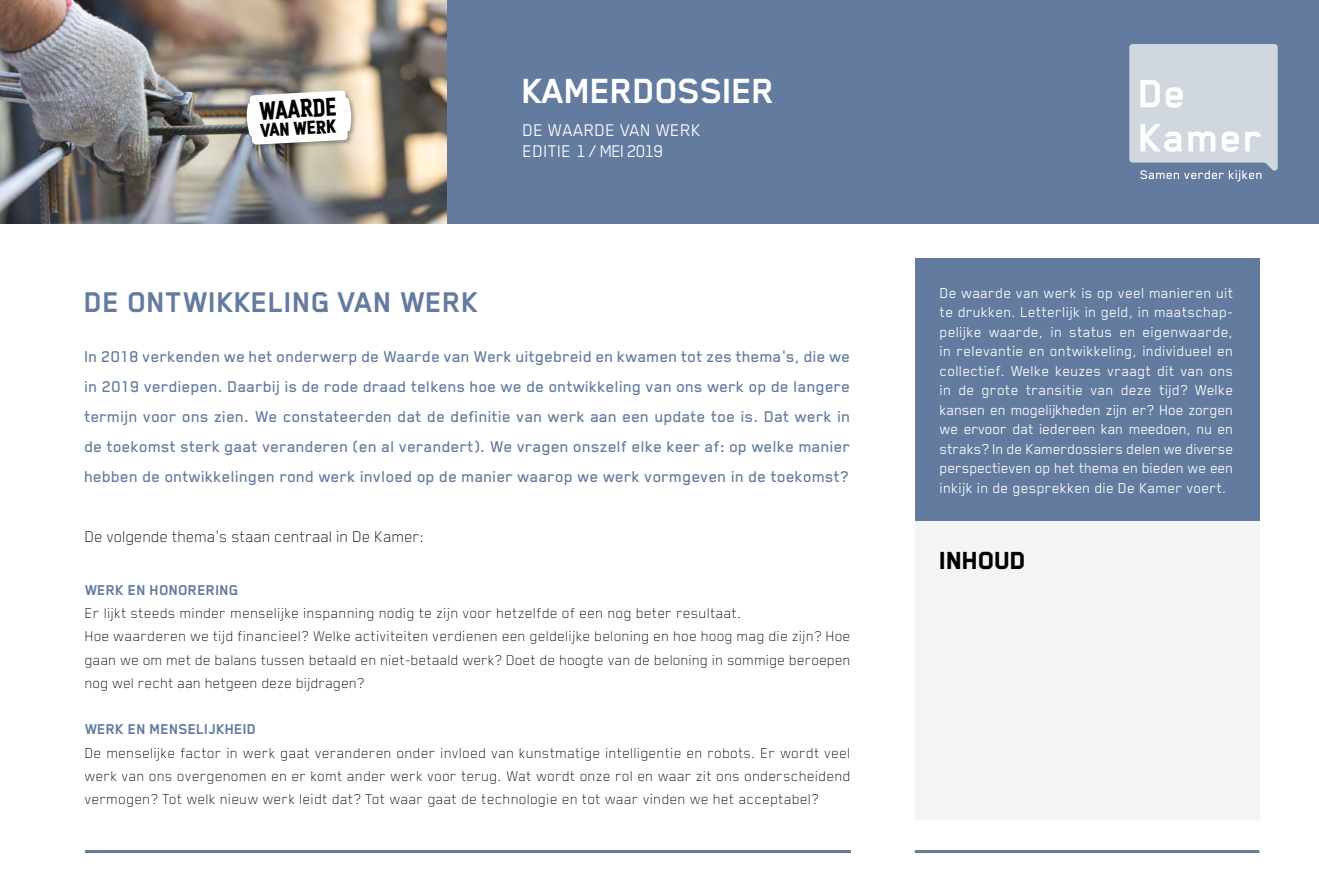
<style>
.page{position:relative;width:1319px;height:893px;background:#fff}
.page>*{position:absolute;margin:0;border:0;box-sizing:border-box;transform-origin:0 0}
.t1{font:700 40.5px "Blender Pro";letter-spacing:-.02em;color:#fff}
.t2{font:700 33px "Blender Pro";color:#627b9e}
.t3{font:29.25px "Blender Display";color:#000}
.t4{font:800 28.5px "Blender Pro";letter-spacing:-.01em;color:#000}
.t5{font:24.9px "Blender Display";color:#000}
.t6{font:19.5px "Blender Pro";letter-spacing:.01em;color:#fff}
.t7{font:19.5px "Blender Pro";letter-spacing:-.02em;color:#fff}
.t8{font:500 18px/30px "Blender Pro";letter-spacing:.01em;color:#627b9e;text-align:justify}
.t9{font:100 18px "Blender Pro";color:#000}
.t10{font:100 16.5px/23.2px "Blender Pro";letter-spacing:.02em;color:#000;text-align:justify}
.t11{font:16.5px/19.5px "Blender Pro";letter-spacing:.01em;color:#fff;text-align:justify}
.t12{font:700 16.5px "Blender Pro";color:#627b9e}
</style>
<div class="page">
<div style="left:914px;top:293px;width:345px;height:526px;background:#f4f4f6"></div>
<div style="left:446px;top:0;width:872px;height:224px;background:#627b9e"></div>
<img style="left:0;top:0;width:446px;height:224px">
<svg style="left:1129px;top:44px;width:148px;height:137px"></svg>
<div style="left:914px;top:259px;width:345px;height:262px;background:#627b9e"></div>
<div style="left:246px;top:90px;width:111px;height:60px;background:#000;opacity:.3"></div>
<svg style="left:245px;top:90px;width:108px;height:55px"></svg>
<hr style="left:85px;top:850px;width:765px;height:3px;background:#627b9e">
<hr style="left:914px;top:850px;width:345px;height:3px;background:#627b9e">
<p class="t3" style="left:258px;top:94px;width:78px;rotate:-3deg">WAARDE</p>
<p class="t5" style="left:260px;top:115px;width:77px;rotate:-3deg">van werk</p>
<p class="t1" style="left:523px;top:69px;width:255px">KAMERDOSSIER</p>
<p class="t6" style="left:523px;top:120px;width:180px">DE WAARDE VAN WERK</p>
<p class="t7" style="left:523px;top:141px;width:142px">EDITIE 1 / MEI 2019</p>
<p class="t2" style="left:85px;top:284px;width:396px">DE ONTWIKKELING VAN WERK</p>
<p class="t8" style="left:85px;top:340px;width:767px">In 2018 verkenden we het onderwerp de Waarde van Werk uitgebreid en kwamen tot zes thema’s, die we in 2019 verdiepen. Daarbij is de rode draad telkens hoe we de ontwikkeling van ons werk op de langere termijn voor ons zien. We constateerden dat de definitie van werk aan een update toe is. Dat werk in de toekomst sterk gaat veranderen (en al verandert). We vragen onszelf elke keer af: op welke manier hebben de ontwikkelingen rond werk invloed op de manier waarop we werk vormgeven in de toekomst?</p>
<p class="t9" style="left:85px;top:526px;width:341px">De volgende thema’s staan centraal in De Kamer:</p>
<p class="t12" style="left:85px;top:581px;width:156px">WERK EN HONORERING</p>
<p class="t10" style="left:85px;top:601px;width:657px">Er lijkt steeds minder menselijke inspanning nodig te zijn voor hetzelfde of een nog beter resultaat.</p>
<p class="t10" style="left:85px;top:624px;width:767px">Hoe waarderen we tijd financieel? Welke activiteiten verdienen een geldelijke beloning en hoe hoog mag die zijn? Hoe gaan we om met de balans tussen betaald en niet-betaald werk? Doet de hoogte van de beloning in sommige beroepen nog wel recht aan hetgeen deze bijdragen?</p>
<p class="t12" style="left:85px;top:720px;width:173px">WERK EN MENSELIJKHEID</p>
<p class="t10" style="left:85px;top:740px;width:767px">De menselijke factor in werk gaat veranderen onder invloed van kunstmatige intelligentie en robots. Er wordt veel werk van ons overgenomen en er komt ander werk voor terug. Wat wordt onze rol en waar zit ons onderscheidend vermogen? Tot welk nieuw werk leidt dat? Tot waar gaat de technologie en tot waar vinden we het acceptabel?</p>
<p class="t11" style="left:940px;top:283px;width:295px">De waarde van werk is op veel manieren uit te drukken. Letterlijk in geld, in maatschap&shy;pelijke waarde, in status en eigenwaarde, in relevantie en ontwikkeling, individueel en collectief. Welke keuzes vraagt dit van ons in de grote transitie van deze tijd? Welke kansen en mogelijkheden zijn er? Hoe zorgen we ervoor dat iedereen kan meedoen, nu en straks? In de Kamerdossiers delen we diverse perspectieven op het thema en bieden we een inkijk in de gesprekken die De Kamer voert.</p>
<p class="t4" style="left:940px;top:544px;width:88px">INHOUD</p>
</div>
